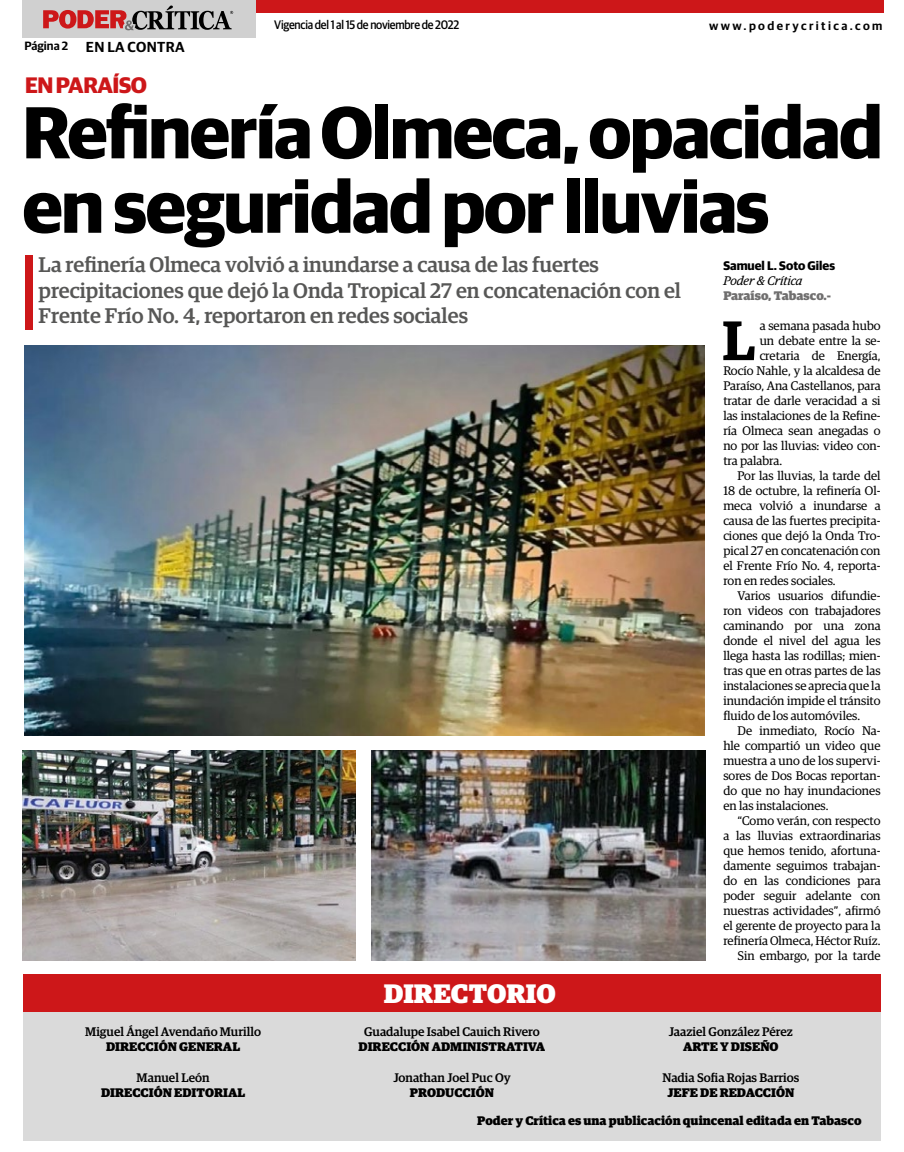
<style>
.page{position:relative;width:904px;height:1152px;background:#fff}
.page>*{position:absolute;margin:0;border:0;box-sizing:border-box;transform-origin:0 0}
.t1{font:700 73.62px/74.4px "Guardian Sans";letter-spacing:-.02em;color:#000}
.t2{font:600 55.75px "Guardian Egyp";color:#000}
.t3{font:900 26.88px "Guardian Egyp";color:#fff}
.t4{font:700 22.5px "Guardian Sans";letter-spacing:-.02em;color:#cd1719}
.t5{font:500 21.25px/25.5px "Guardian Egyp";color:#575756}
.t6{font:600 14.5px "Guardian Sans";letter-spacing:.02em;color:#000}
.t7{font:12.5px "Guardian Egyp";color:#000}
.t8{font:900 12.5px "Guardian Egyp";color:#000}
.t9{font:500 12.5px "Guardian Egyp";color:#000}
.t10{font:700 12.5px "Guardian Sans";color:#000}
.t11{font:900 12.5px "Guardian Egyp";color:#706f6f}
.t12{font:italic 12.5px "Guardian Egyp";color:#000}
.t13{font:500 12.38px "Guardian Sans";letter-spacing:-.02em;color:#000;scale:.91 1}
.t14{font:600 12px "Guardian Sans";letter-spacing:.2em;color:#000}
</style>
<div class="page">
<div style="left:22px;top:0;width:234px;height:38px;background:#d0d0d0"></div>
<div style="left:256px;top:0;width:628px;height:13px;background:#cd1719"></div>
<svg style="left:43px;top:6px;width:190px;height:24px"></svg>
<div style="left:23px;top:1004px;width:857px;height:136px;background:#dadada"></div>
<div style="left:23px;top:974px;width:857px;height:38px;background:#cd1719"></div>
<div style="left:25px;top:255px;width:8px;height:74px;background:#cd1719"></div>
<img style="left:371px;top:750px;width:334px;height:210px">
<img style="left:22px;top:750px;width:333px;height:210px">
<img style="left:25px;top:345px;width:679px;height:390px">
<p class="t14" style="left:25px;top:37px;width:45px">Página 2</p>
<p class="t6" style="left:86px;top:36px;width:100px">EN LA CONTRA</p>
<p class="t13" style="left:274px;top:16px;width:205px">Vigencia del 1 al 15 de noviembre de 2022</p>
<p class="t14" style="left:709px;top:17px;width:175px">www.poderycritica.com</p>
<h3 class="t4" style="left:25px;top:68px;width:123px">EN PARAÍSO</h3>
<h1 class="t1" style="left:22px;top:89px;width:861px">Refinería Olmeca, opacidad en seguridad por lluvias</h1>
<h3 class="t5" style="left:39px;top:250px;width:644px">La refinería Olmeca volvió a inundarse a causa de las fuertes precipitaciones que dejó la Onda Tropical 27 en concatenación con el<br>Frente Frío No. 4, reportaron en redes sociales</h3>
<p class="t10" style="left:723px;top:256px;width:113px">Samuel L. Soto Giles</p>
<p class="t12" style="left:723px;top:272px;width:81px">Poder &amp; Crítica</p>
<p class="t11" style="left:723px;top:286px;width:109px">Paraíso, Tabasco.-</p>
<h2 class="t2" style="left:722px;top:299px;width:34px">L</h2>
<p class="t7" style="left:759px;top:317px;width:122px">a semana pasada hubo</p>
<p class="t7" style="left:759px;top:332px;width:122px">un debate entre la se-</p>
<p class="t7" style="left:759px;top:347px;width:122px">cretaria de Energía,</p>
<p class="t7" style="left:723px;top:362px;width:159px">Rocío Nahle, y la alcaldesa de</p>
<p class="t7" style="left:723px;top:377px;width:159px">Paraíso, Ana Castellanos, para</p>
<p class="t7" style="left:723px;top:392px;width:159px">tratar de darle veracidad a si</p>
<p class="t7" style="left:723px;top:407px;width:159px">las instalaciones de la Refine-</p>
<p class="t7" style="left:723px;top:422px;width:159px">ría Olmeca sean anegadas o</p>
<p class="t7" style="left:723px;top:437px;width:159px">no por las lluvias: video con-</p>
<p class="t7" style="left:723px;top:452px;width:60px">tra palabra.</p>
<p class="t7" style="left:737px;top:467px;width:145px">Por las lluvias, la tarde del</p>
<p class="t7" style="left:723px;top:482px;width:159px">18 de octubre, la refinería Ol-</p>
<p class="t7" style="left:723px;top:497px;width:159px">meca volvió a inundarse a</p>
<p class="t7" style="left:723px;top:512px;width:159px">causa de las fuertes precipita-</p>
<p class="t7" style="left:723px;top:527px;width:159px">ciones que dejó la Onda Tro-</p>
<p class="t7" style="left:723px;top:542px;width:159px">pical 27 en concatenación con</p>
<p class="t7" style="left:723px;top:557px;width:159px">el Frente Frío No. 4, reporta-</p>
<p class="t7" style="left:723px;top:572px;width:114px">ron en redes sociales.</p>
<p class="t7" style="left:737px;top:587px;width:145px">Varios usuarios difundie-</p>
<p class="t7" style="left:723px;top:602px;width:159px">ron videos con trabajadores</p>
<p class="t7" style="left:723px;top:617px;width:159px">caminando por una zona</p>
<p class="t7" style="left:723px;top:632px;width:159px">donde el nivel del agua les</p>
<p class="t7" style="left:723px;top:647px;width:159px">llega hasta las rodillas; mien-</p>
<p class="t7" style="left:723px;top:662px;width:159px">tras que en otras partes de las</p>
<p class="t7" style="left:723px;top:677px;width:159px">instalaciones se aprecia que la</p>
<p class="t7" style="left:723px;top:692px;width:159px">inundación impide el tránsito</p>
<p class="t7" style="left:723px;top:707px;width:138px">fluido de los automóviles.</p>
<p class="t7" style="left:737px;top:722px;width:145px">De inmediato, Rocío Na-</p>
<p class="t7" style="left:723px;top:737px;width:159px">hle compartió un video que</p>
<p class="t7" style="left:723px;top:752px;width:159px">muestra a uno de los supervi-</p>
<p class="t7" style="left:723px;top:767px;width:159px">sores de Dos Bocas reportan-</p>
<p class="t7" style="left:723px;top:782px;width:159px">do que no hay inundaciones</p>
<p class="t7" style="left:723px;top:797px;width:107px">en las instalaciones.</p>
<p class="t7" style="left:737px;top:812px;width:145px">“Como verán, con respecto</p>
<p class="t7" style="left:723px;top:827px;width:159px">a las lluvias extraordinarias</p>
<p class="t7" style="left:723px;top:842px;width:159px">que hemos tenido, afortuna-</p>
<p class="t7" style="left:723px;top:857px;width:159px">damente seguimos trabajan-</p>
<p class="t7" style="left:723px;top:872px;width:159px">do en las condiciones para</p>
<p class="t7" style="left:723px;top:887px;width:159px">poder seguir adelante con</p>
<p class="t7" style="left:723px;top:902px;width:159px">nuestras actividades”, afirmó</p>
<p class="t7" style="left:723px;top:917px;width:159px">el gerente de proyecto para la</p>
<p class="t7" style="left:723px;top:932px;width:159px">refinería Olmeca, Héctor Ruíz.</p>
<p class="t7" style="left:737px;top:947px;width:145px">Sin embargo, por la tarde</p>
<p class="t9" style="left:85px;top:1023px;width:177px">Miguel Ángel Avendaño Murillo</p>
<p class="t8" style="left:106px;top:1037px;width:135px">DIRECCIÓN GENERAL</p>
<p class="t9" style="left:137px;top:1068px;width:75px">Manuel León</p>
<p class="t8" style="left:101px;top:1082px;width:146px">DIRECCIÓN EDITORIAL</p>
<h3 class="t3" style="left:383px;top:972px;width:174px">DIRECTORIO</h3>
<p class="t9" style="left:364px;top:1023px;width:177px">Guadalupe Isabel Cauich Rivero</p>
<p class="t8" style="left:358px;top:1037px;width:188px">DIRECCIÓN ADMINISTRATIVA</p>
<p class="t9" style="left:393px;top:1068px;width:119px">Jonathan Joel Puc Oy</p>
<p class="t8" style="left:410px;top:1082px;width:86px">PRODUCCIÓN</p>
<p class="t9" style="left:668px;top:1023px;width:126px">Jaaziel González Pérez</p>
<p class="t8" style="left:683px;top:1037px;width:97px">ARTE Y DISEÑO</p>
<p class="t9" style="left:662px;top:1068px;width:138px">Nadia Sofia Rojas Barrios</p>
<p class="t8" style="left:667px;top:1082px;width:128px">JEFE DE REDACCIÓN</p>
<p class="t8" style="left:477px;top:1111px;width:386px">Poder y Crítica es una publicación quincenal editada en Tabasco</p>
</div>
